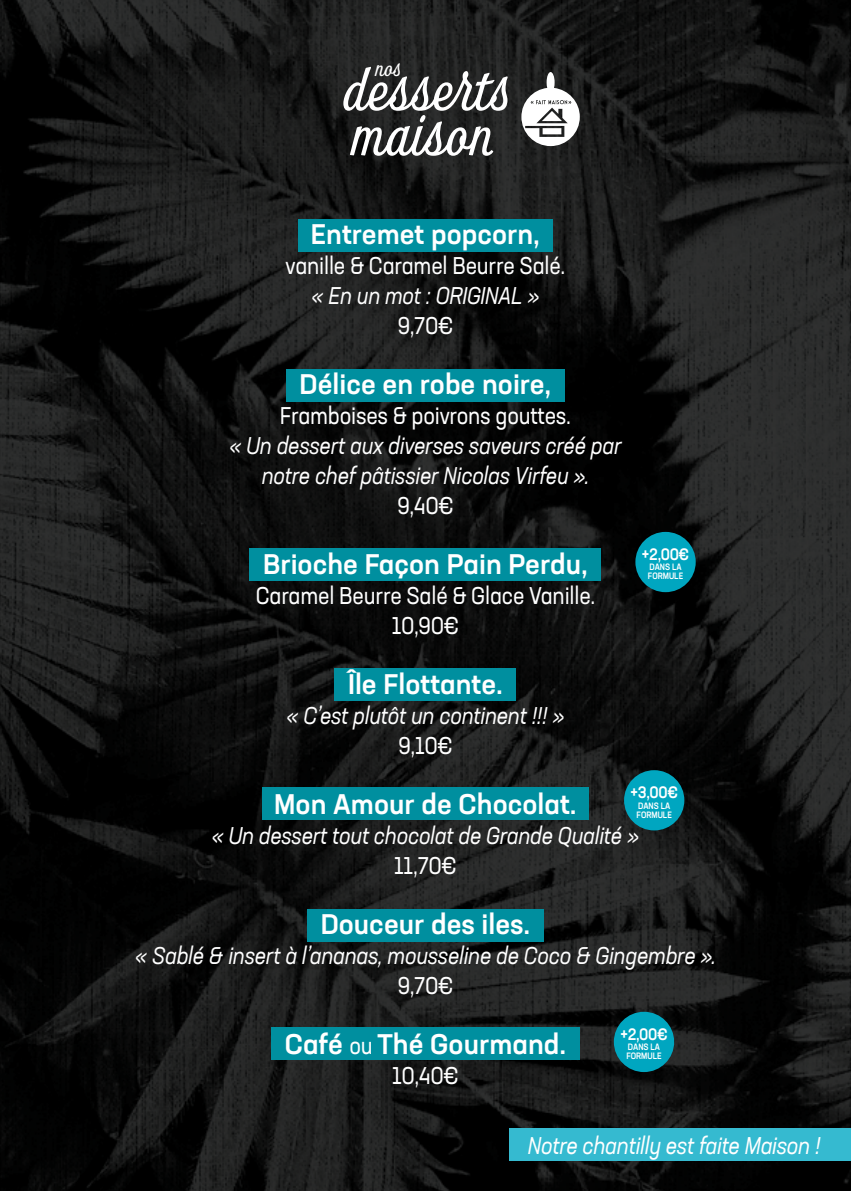
<style>
.page{position:relative;width:851px;height:1191px;background:#fff}
.page>*{position:absolute;margin:0;border:0;box-sizing:border-box;transform-origin:0 0}
.t1{font:58.2px/45px "Look Script";color:#fff}
.t2{font:500 28px "Neusa Next Std";color:#fff}
.t3{font:italic 24px/30px "Neusa Next Std";letter-spacing:-.01em;color:#fff;text-align:center;scale:.9 1}
.t4{font:24px/30px "Neusa Next Std";letter-spacing:-.01em;color:#fff;text-align:center;scale:.9 1}
.t5{font:22px "Look Script";color:#fff}
.t6{font:500 16.4px "Neusa Next Std";color:#fff;scale:.9 1}
.t7{font:500 9.2px/9.2px "Neusa Next Std";color:#fff;scale:.9 1}
.s1{font-weight:400;font-size:24px}
</style>
<div class="page">
<img style="left:0;top:0;width:850px;height:1191px">
<div style="left:298px;top:219px;width:254px;height:33px;background:#008f9f"></div>
<div style="left:286px;top:369px;width:278px;height:32px;background:#008f9f"></div>
<div style="left:249px;top:548px;width:352px;height:33px;background:#008f9f"></div>
<div style="left:334px;top:668px;width:182px;height:32px;background:#008f9f"></div>
<div style="left:262px;top:787px;width:326px;height:33px;background:#008f9f"></div>
<div style="left:307px;top:909px;width:236px;height:33px;background:#008f9f"></div>
<div style="left:271px;top:1027px;width:308px;height:33px;background:#008f9f"></div>
<div style="left:613px;top:1011px;width:61px;height:61px;background:#00a6c0;border-radius:50%"></div>
<div style="left:635px;top:532px;width:60px;height:60px;background:#00a6c0;border-radius:50%"></div>
<div style="left:624px;top:770px;width:60px;height:60px;background:#00a6c0;border-radius:50%"></div>
<svg style="left:521px;top:72px;width:58px;height:74px"></svg>
<div style="left:509px;top:1128px;width:341px;height:32px;background:#35bad0"></div>
<p class="t5" style="left:375px;top:55px;width:27px">nos</p>
<h1 class="t1" style="left:344px;top:72px;width:168px">desserts maison</h1>
<p class="t2" style="left:311px;top:216px;width:231px">Entremet popcorn,</p>
<p class="t4" style="left:285px;top:250px;width:312px">vanille &amp; Caramel Beurre Salé.</p>
<p class="t3" style="left:311px;top:280px;width:256px">« En un mot : ORIGINAL »</p>
<p class="t4" style="left:397px;top:310px;width:64px">9,70€</p>
<p class="t2" style="left:299px;top:366px;width:253px">Délice en robe noire,</p>
<p class="t4" style="left:280px;top:400px;width:325px">Framboises &amp; poivrons gouttes.</p>
<p class="t3" style="left:229px;top:430px;width:437px">« Un dessert aux diverses saveurs créé par notre chef pâtissier Nicolas Virfeu ».</p>
<p class="t4" style="left:397px;top:490px;width:64px">9,40€</p>
<p class="t2" style="left:263px;top:546px;width:326px">Brioche Façon Pain Perdu,</p>
<p class="t4" style="left:256px;top:580px;width:378px">Caramel Beurre Salé &amp; Glace Vanille.<br>10,90€</p>
<p class="t2" style="left:348px;top:666px;width:156px">Île Flottante.</p>
<p class="t3" style="left:286px;top:700px;width:311px">« C’est plutôt un continent !!! »</p>
<p class="t4" style="left:398px;top:730px;width:62px">9,10€</p>
<p class="t2" style="left:274px;top:786px;width:304px">Mon Amour de Chocolat.</p>
<p class="t3" style="left:211px;top:820px;width:477px">« Un dessert tout chocolat de Grande Qualité »</p>
<p class="t4" style="left:394px;top:850px;width:71px">11,70€</p>
<p class="t2" style="left:320px;top:906px;width:211px">Douceur des iles.</p>
<p class="t3" style="left:135px;top:940px;width:647px">« Sablé &amp; insert à l’ananas, mousseline de Coco &amp; Gingembre ».</p>
<p class="t4" style="left:397px;top:970px;width:64px">9,70€</p>
<p class="t2" style="left:285px;top:1026px;width:283px">Café <span class="s1">ou</span> Thé Gourmand.</p>
<p class="t4" style="left:392px;top:1060px;width:75px">10,40€</p>
<p class="t6" style="left:642px;top:544px;width:54px">+2,00€</p>
<p class="t7" style="left:647px;top:562px;width:41px">DANS LA<br>FORMULE</p>
<p class="t6" style="left:630px;top:782px;width:54px">+3,00€</p>
<p class="t7" style="left:636px;top:800px;width:41px">DANS LA<br>FORMULE</p>
<p class="t6" style="left:620px;top:1023px;width:54px">+2,00€</p>
<p class="t7" style="left:626px;top:1042px;width:41px">DANS LA<br>FORMULE</p>
<p class="t3" style="left:527px;top:1129px;width:326px">Notre chantilly est faite Maison !</p>
</div>
